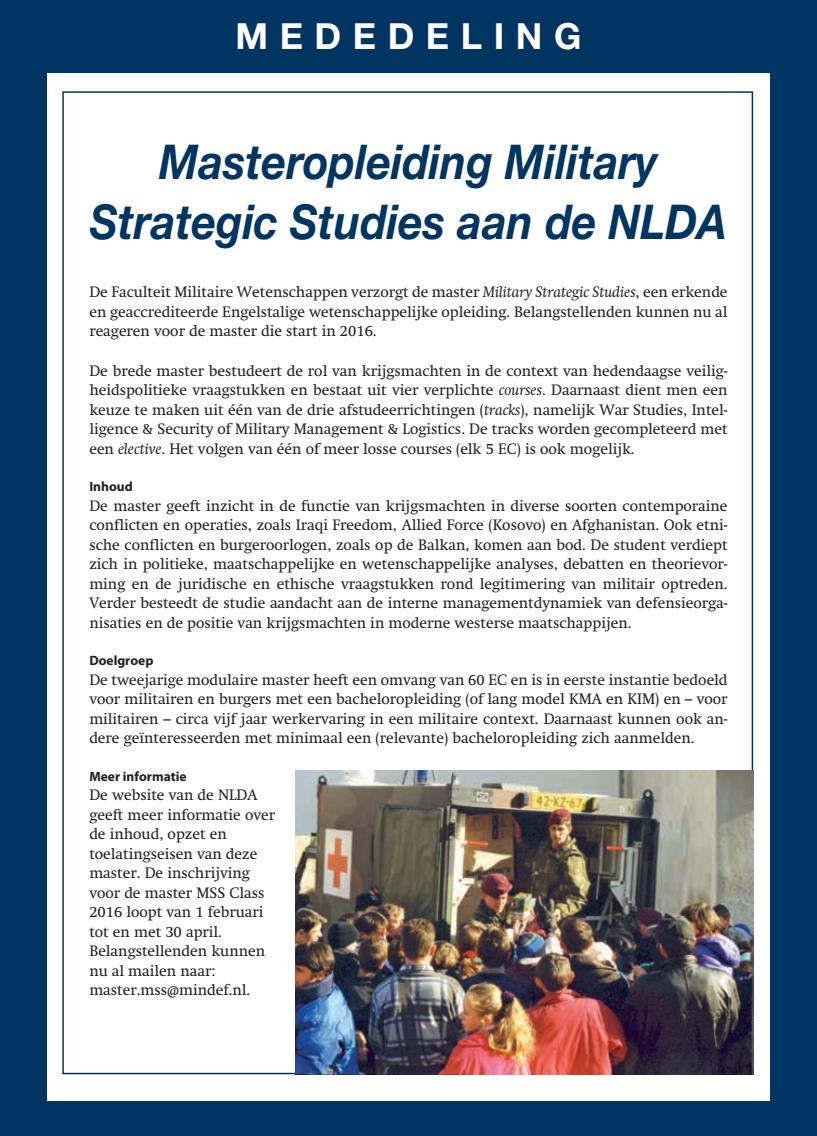
<style>
.page{position:relative;width:817px;height:1136px;background:#fff}
.page>*{position:absolute;margin:0;border:0;box-sizing:border-box;transform-origin:0 0}
.t1{font:italic 700 48px/59.7px "Helvetica Neue";color:#003562;text-align:center;scale:.9 1}
.t2{font:700 36px "Helvetica Neue";letter-spacing:.32em;color:#fff}
.t3{font:15px/19.5px "Swift";color:#231f20;text-align:justify}
.t4{font:700 13.5px "Myriad Pro";color:#231f20}
.s1{font-style:italic}
</style>
<div class="page">
<div style="left:0;top:0;width:816px;height:72px;background:#003562"></div>
<div style="left:770px;top:0;width:46px;height:1135px;background:#003562"></div>
<div style="left:0;top:1101px;width:816px;height:34px;background:#003562"></div>
<img style="left:295px;top:770px;width:458px;height:304px">
<div style="left:0;top:0;width:47px;height:1135px;background:#003562"></div>
<h2 class="t2" style="left:235px;top:14px;width:347px">MEDEDELING</h2>
<h1 class="t1" style="left:90px;top:131px;width:709px">Masteropleiding Military<br>Strategic Studies aan de NLDA</h1>
<p class="t3" style="left:89px;top:282px;width:639px">De Faculteit Militaire Wetenschappen verzorgt de master <span class="s1">Military Strategic Studies</span>, een erkende en geaccrediteerde Engelstalige wetenschappelijke opleiding. Belangstellenden kunnen nu al reageren voor de master die start in 2016.</p>
<p class="t3" style="left:89px;top:360px;width:639px">De brede master bestudeert de rol van krijgsmachten in de context van hedendaagse veilig&shy;heidspolitieke vraagstukken en bestaat uit vier verplichte <span class="s1">courses</span>. Daarnaast dient men een keuze te maken uit één van de drie afstudeerrichtingen (<span class="s1">tracks</span>), namelijk War Studies, Intel&shy;ligence &amp; Security of Military Management &amp; Logistics. De tracks worden gecompleteerd met een <span class="s1">elective</span>. Het volgen van één of meer losse courses (elk 5 EC) is ook mogelijk.</p>
<p class="t4" style="left:89px;top:479px;width:45px">Inhoud</p>
<p class="t3" style="left:89px;top:495px;width:639px">De master geeft inzicht in de functie van krijgsmachten in diverse soorten contemporaine conflicten en operaties, zoals Iraqi Freedom, Allied Force (Kosovo) en Afghanistan. Ook etni&shy;sche conflicten en burgeroorlogen, zoals op de Balkan, komen aan bod. De student verdiept zich in politieke, maatschappelijke en wetenschappelijke analyses, debatten en theorievor&shy;ming en de juridische en ethische vraagstukken rond legitimering van militair optreden.<br>Verder besteedt de studie aandacht aan de interne managementdynamiek van defensieorga&shy;nisaties en de positie van krijgsmachten in moderne westerse maatschappijen.</p>
<p class="t4" style="left:89px;top:653px;width:66px">Doelgroep</p>
<p class="t3" style="left:89px;top:669px;width:639px">De tweejarige modulaire master heeft een omvang van 60 EC en is in eerste instantie bedoeld voor militairen en burgers met een bacheloropleiding (of lang model KMA en KIM) en – voor militairen – circa vijf jaar werkervaring in een militaire context. Daarnaast kunnen ook an&shy;dere geïnteresseerden met minimaal een (relevante) bacheloropleiding zich aanmelden.</p>
<p class="t4" style="left:89px;top:768px;width:99px">Meer informatie</p>
<p class="t3" style="left:89px;top:785px;width:187px;text-align:left">De website van de NLDA geeft meer informatie over de inhoud, opzet en toelatingseisen van deze master. De inschrijving voor de master MSS Class<br>2016 loopt van 1 februari tot en met 30 april.<br>Belangstellenden kunnen nu al mailen naar: master.mss@mindef.nl.</p>
</div>
